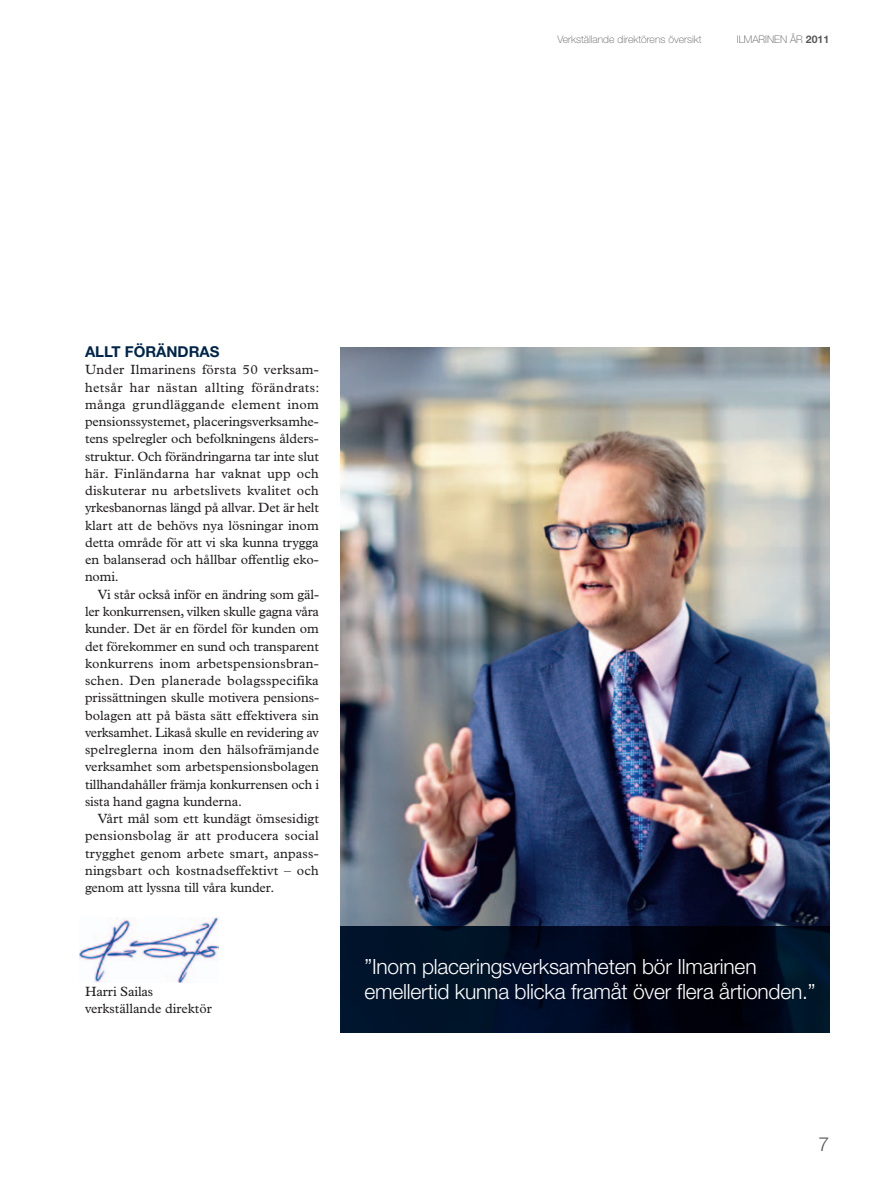
<style>
.page{position:relative;width:893px;height:1191px;background:#fff}
.page>*{position:absolute;margin:0;border:0;box-sizing:border-box;transform-origin:0 0}
.t1{font:300 21px/25.2px "Helvetica Neue LT Std";letter-spacing:-.01em;color:#fff}
.t2{font:300 19.5px "Helvetica Neue LT Std";color:#57585a}
.t3{font:700 15px "Helvetica Neue LT Std";color:#002549}
.t4{font:13.5px/17.2px "Plantin Std";letter-spacing:-.01em;color:#231f20;text-align:justify}
.t5{font:100 10.5px "Helvetica Neue LT Std";color:#57585a}
.s1{font-weight:700}
</style>
<div class="page">
<img style="left:79px;top:918px;width:140px;height:64px">
<img style="left:340px;top:347px;width:489px;height:579px">
<svg style="left:340px;top:926px;width:489px;height:106px;background:#000c1f"></svg>
<p class="t5" style="left:557px;top:33px;width:146px">Verkställande direktörens översikt</p>
<p class="t5" style="left:737px;top:33px;width:94px">ILMARINEN ÅR <span class="s1">2011</span></p>
<p class="t3" style="left:85px;top:342px;width:136px">ALLT FÖRÄNDRAS</p>
<p class="t4" style="left:85px;top:361px;width:236px">Under Ilmarinens första 50 verksam&shy;hetsår har nästan allting förändrats: många grundläggande element inom pensionssystemet, placeringsverksamhe&shy;tens spelregler och befolkningens ålders&shy;struktur. Och förändringarna tar inte slut här. Finländarna har vaknat upp och diskuterar nu arbetslivets kvalitet och yrkesbanornas längd på allvar. Det är helt klart att de behövs nya lösningar inom detta område för att vi ska kunna trygga en balanserad och hållbar offentlig eko&shy;nomi.</p>
<p class="t4" style="left:85px;top:585px;width:236px;text-indent:13px">Vi står också inför en ändring som gäl&shy;ler konkurrensen, vilken skulle gagna våra kunder. Det är en fördel för kunden om det förekommer en sund och transparent konkurrens inom arbetspensionsbran&shy;schen. Den planerade bolagsspecifika prissättningen skulle motivera pensions&shy;bolagen att på bästa sätt effektivera sin verksamhet. Likaså skulle en revidering av spelreglerna inom den hälsofrämjande verksamhet som arbetspensionsbolagen tillhandahåller främja konkurrensen och i sista hand gagna kunderna.</p>
<p class="t4" style="left:85px;top:810px;width:235px;text-indent:13px">Vårt mål som ett kundägt ömsesidigt pensionsbolag är att producera social trygghet genom arbete smart, anpass&shy;ningsbart och kostnadseffektivt – och genom att lyssna till våra kunder.</p>
<p class="t4" style="left:85px;top:982px;width:128px">Harri Sailas verkställande direktör</p>
<h1 class="t1" style="left:365px;top:953px;width:453px">”Inom placeringsverksamheten bör Ilmarinen emellertid kunna blicka framåt över flera årtionden.”</h1>
<h2 class="t2" style="left:818px;top:1132px;width:12px">7</h2>
</div>
